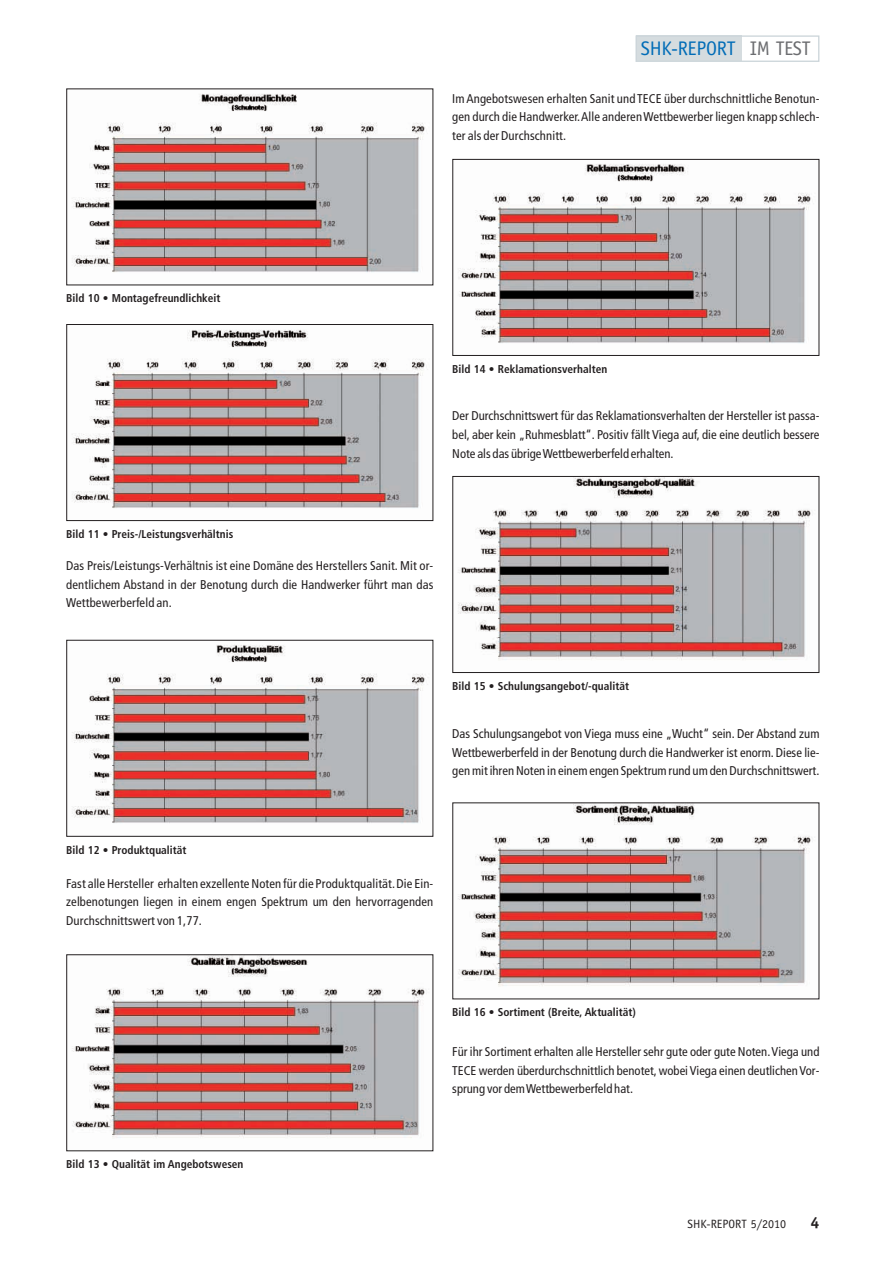
<style>
.page{position:relative;width:893px;height:1263px;background:#fff}
.page>*{position:absolute;margin:0;border:0;box-sizing:border-box;transform-origin:0 0}
.t1{font:19.8px "Officina Sans";letter-spacing:-.015em;color:#006cb7}
.t2{font:700 16.05px "Officina Sans";color:#231f20}
.t3{font:condensed 12.75px/18.8px "Frutiger LT Std";color:#231f20;text-align:justify}
.t4{font:12px "Officina Sans";color:#231f20}
.t5{font:700 condensed 11.4px "Frutiger LT Std";color:#231f20}
.s1{color:#6c6d70}
</style>
<div class="page">
<div style="left:635px;top:35px;width:106px;height:26px;background:#d5dcdf"></div>
<div style="left:635px;top:35px;width:184px;height:27px;border:1px solid #ccd5da"></div>
<img style="left:72px;top:94px;width:353px;height:178px">
<img style="left:72px;top:330px;width:356px;height:178px">
<div style="left:66px;top:324px;width:367px;height:197px;border:1px solid #231f20"></div>
<img style="left:72px;top:645px;width:356px;height:179px">
<div style="left:66px;top:640px;width:367px;height:197px;border:1px solid #231f20"></div>
<img style="left:72px;top:956px;width:354px;height:182px">
<div style="left:66px;top:954px;width:367px;height:197px;border:1px solid #231f20"></div>
<img style="left:458px;top:164px;width:356px;height:179px">
<div style="left:452px;top:159px;width:367px;height:197px;border:1px solid #231f20"></div>
<img style="left:458px;top:478px;width:354px;height:182px">
<div style="left:452px;top:476px;width:367px;height:197px;border:1px solid #231f20"></div>
<img style="left:458px;top:804px;width:354px;height:182px">
<h1 class="t1" style="left:641px;top:41px;width:171px">SHK-REPORT <span class="s1">IM TEST</span></h1>
<p class="t3" style="left:452px;top:90px;width:369px">Im Angebotswesen erhalten Sanit und TECE über durchschnittliche Benotun&shy;gen durch die Handwerker. Alle anderen Wettbewerber liegen knapp schlech&shy;ter als der Durchschnitt.</p>
<p class="t5" style="left:66px;top:294px;width:156px">Bild 10 • Montagefreundlichkeit</p>
<p class="t5" style="left:452px;top:364px;width:157px">Bild 14 • Reklamationsverhalten</p>
<p class="t3" style="left:452px;top:408px;width:369px">Der Durchschnittswert für das Reklamationsverhalten der Hersteller ist passa&shy;bel, aber kein „Ruhmesblatt“. Positiv fällt Viega auf, die eine deutlich bessere Note als das übrige Wettbewerberfeld erhalten.</p>
<p class="t5" style="left:66px;top:529px;width:169px">Bild 11 • Preis-/Leistungsverhältnis</p>
<p class="t3" style="left:66px;top:557px;width:369px">Das Preis/Leistungs-Verhältnis ist eine Domäne des Herstellers Sanit. Mit or&shy;dentlichem Abstand in der Benotung durch die Handwerker führt man das Wettbewerberfeld an.</p>
<p class="t5" style="left:452px;top:681px;width:178px">Bild 15 • Schulungsangebot/-qualität</p>
<p class="t3" style="left:452px;top:725px;width:369px">Das Schulungsangebot von Viega muss eine „Wucht“ sein. Der Abstand zum Wettbewerberfeld in der Benotung durch die Handwerker ist enorm. Diese lie&shy;gen mit ihren Noten in einem engen Spektrum rund um den Durchschnittswert.</p>
<p class="t5" style="left:66px;top:845px;width:122px">Bild 12 • Produktqualität</p>
<p class="t3" style="left:66px;top:875px;width:369px">Fast alle Hersteller erhalten exzellente Noten für die Produktqualität. Die Ein&shy;zelbenotungen liegen in einem engen Spektrum um den hervorragenden Durchschnittswert von 1,77.</p>
<p class="t5" style="left:66px;top:1160px;width:179px">Bild 13 • Qualität im Angebotswesen</p>
<p class="t5" style="left:452px;top:1008px;width:185px">Bild 16 • Sortiment (Breite, Aktualität)</p>
<p class="t3" style="left:452px;top:1043px;width:369px">Für ihr Sortiment erhalten alle Hersteller sehr gute oder gute Noten. Viega und TECE werden überdurchschnittlich benotet, wobei Viega einen deutlichen Vor&shy;sprung vor dem Wettbewerberfeld hat.</p>
<p class="t4" style="left:687px;top:1219px;width:100px">SHK-REPORT 5/2010</p>
<p class="t2" style="left:810px;top:1217px;width:10px">4</p>
</div>
